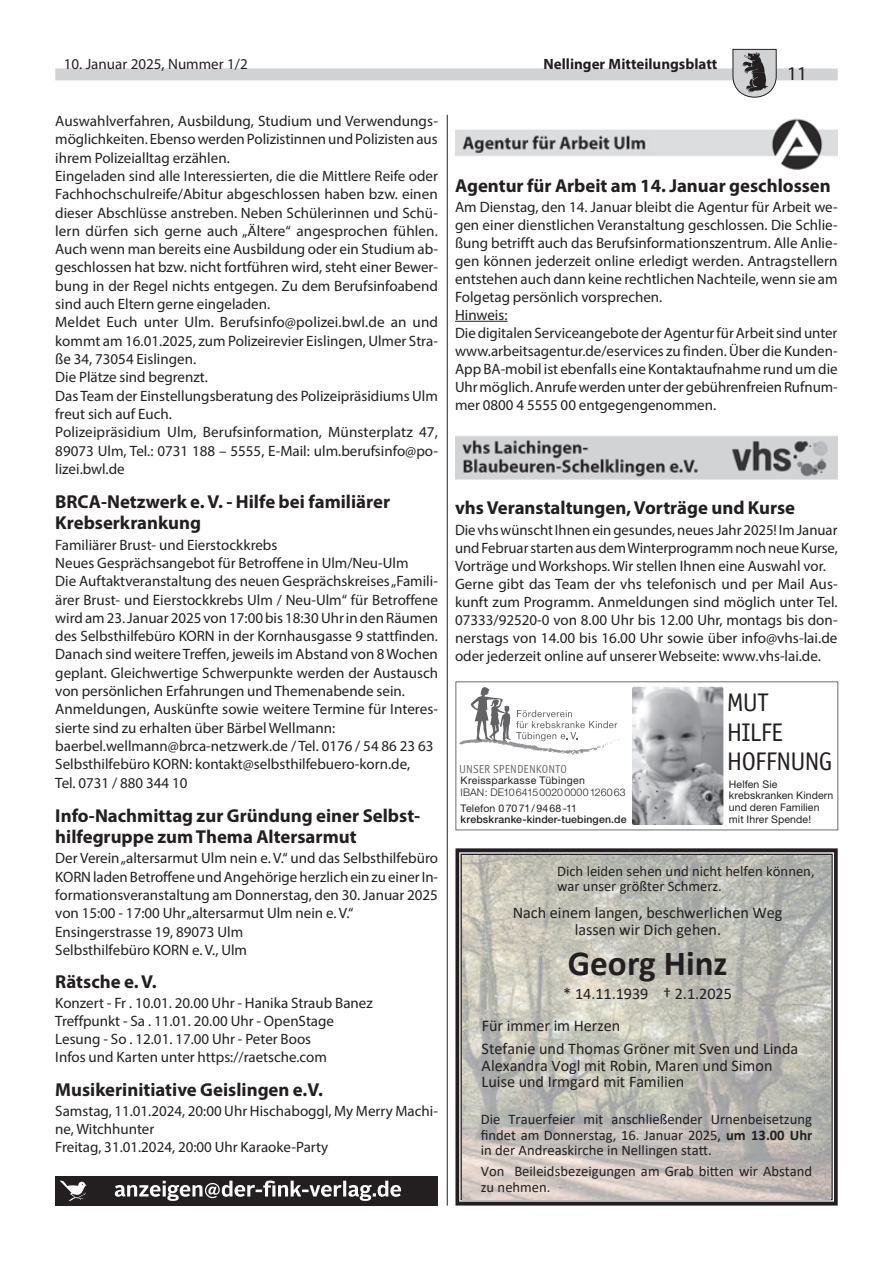
<style>
.page{position:relative;width:893px;height:1263px;background:#fff}
.page>*{position:absolute;margin:0;border:0;box-sizing:border-box;transform-origin:0 0}
.t1{font:700 35.4px "Calibri";color:#231f20}
.t2{font:26.55px "Times New Roman";color:#231f20}
.t3{font:26.25px/29.2px "Officina Sans";letter-spacing:-.025em;color:#231f20}
.t4{font:19.5px "Myriad Pro";color:#231f20}
.t5{font:700 18.75px/21.3px "Myriad Pro";color:#231f20}
.t6{font:17.7px "Times New Roman";color:#231f20}
.t7{font:16.2px/16.8px "Calibri";color:#231f20}
.t8{font:15px/18.3px "Myriad Pro";color:#231f20}
.t9{font:700 15px "Myriad Pro";color:#231f20}
.t10{font:14.7px/15.3px "Calibri";color:#231f20}
.t11{font:12px "Officina Sans";letter-spacing:.005em;color:#6c6d70}
.t12{font:10.5px/11.6px "Helvetica Neue";letter-spacing:.01em;color:#231f20}
.t13{font:500 10.5px "Helvetica Neue";letter-spacing:.015em;color:#231f20}
.t14{font:300 10.5px "Helvetica Neue";letter-spacing:.015em;color:#231f20}
.t15{font:10.5px "Helvetica Neue";letter-spacing:.03em;color:#231f20}
.s1{font-weight:700}
</style>
<div class="page">
<div style="left:55px;top:68px;width:783px;height:12px;background:#d1d2d4"></div>
<svg style="left:732px;top:49px;width:45px;height:49px"></svg>
<hr style="left:447px;top:115px;width:1px;height:1090px;background:#231f20">
<hr style="left:455px;top:321px;width:52px;height:1px;background:#231f20">
<img style="left:455px;top:118px;width:383px;height:52px">
<img style="left:455px;top:435px;width:383px;height:45px">
<div style="left:55px;top:1176px;width:383px;height:29px;background:#231f20"></div>
<svg style="left:60px;top:1180px;width:27px;height:21px"></svg>
<svg style="left:115px;top:1180px;width:286px;height:21px"></svg>
<svg style="left:455px;top:848px;width:383px;height:357px;background:#615e5e"></svg>
<img style="left:462px;top:856px;width:369px;height:343px">
<div style="left:455px;top:681px;width:383px;height:149px;border:1px solid #6c6d70"></div>
<svg style="left:458px;top:687px;width:162px;height:68px"></svg>
<img style="left:632px;top:687px;width:91px;height:138px">
<p class="t8" style="left:64px;top:55px;width:185px">10. Januar 2025, Nummer 1/2</p>
<p class="t9" style="left:543px;top:54px;width:175px">Nellinger Mitteilungsblatt</p>
<h3 class="t4" style="left:787px;top:62px;width:22px">11</h3>
<p class="t8" style="left:55px;top:112px;width:384px">Auswahlverfahren, Ausbildung, Studium und Verwendungs&shy;möglichkeiten. Ebenso werden Polizistinnen und Polizisten aus ihrem Polizeialltag erzählen.<br>Eingeladen sind alle Interessierten, die die Mittlere Reife oder Fachhochschulreife/Abitur abgeschlossen haben bzw. einen dieser Abschlüsse anstreben. Neben Schülerinnen und Schü&shy;lern dürfen sich gerne auch „Ältere“ angesprochen fühlen.<br>Auch wenn man bereits eine Ausbildung oder ein Studium ab&shy;geschlossen hat bzw. nicht fortführen wird, steht einer Bewer&shy;bung in der Regel nichts entgegen. Zu dem Berufsinfoabend sind auch Eltern gerne eingeladen.<br>Meldet Euch unter Ulm. Berufsinfo@polizei.bwl.de an und kommt am 16.01.2025, zum Polizeirevier Eislingen, Ulmer Stra&shy;ße 34, 73054 Eislingen.<br>Die Plätze sind begrenzt.<br>Das Team der Einstellungsberatung des Polizeipräsidiums Ulm freut sich auf Euch.<br>Polizeipräsidium Ulm, Berufsinformation, Münsterplatz 47, 89073 Ulm, Tel.: 0731 188 – 5555, E-Mail: ulm.berufsinfo@po&shy;lizei.bwl.de</p>
<p class="t5" style="left:55px;top:490px;width:336px">BRCA-Netzwerk e. V. - Hilfe bei familiärer<br>Krebserkrankung</p>
<p class="t8" style="left:55px;top:535px;width:384px">Familiärer Brust- und Eierstockkrebs<br>Neues Gesprächsangebot für Betroffene in Ulm/Neu-Ulm<br>Die Auftaktveranstaltung des neuen Gesprächskreises „Famili&shy;ärer Brust- und Eierstockkrebs Ulm / Neu-Ulm“ für Betroffene wird am 23. Januar 2025 von 17:00 bis 18:30 Uhr in den Räumen des Selbsthilfebüro KORN in der Kornhausgasse 9 stattfinden.<br>Danach sind weitere Treffen, jeweils im Abstand von 8 Wochen geplant. Gleichwertige Schwerpunkte werden der Austausch von persönlichen Erfahrungen und Themenabende sein.<br>Anmeldungen, Auskünfte sowie weitere Termine für Interes&shy;sierte sind zu erhalten über Bärbel Wellmann: baerbel.wellmann@brca-netzwerk.de / Tel. 0176 / 54 86 23 63<br>Selbsthilfebüro KORN: kontakt@selbsthilfebuero-korn.de,<br>Tel. 0731 / 880 344 10</p>
<p class="t5" style="left:55px;top:804px;width:366px">Info-Nachmittag zur Gründung einer Selbst&shy;hilfegruppe zum Thema Altersarmut</p>
<p class="t8" style="left:55px;top:849px;width:384px">Der Verein „altersarmut Ulm nein e. V.“ und das Selbsthilfebüro KORN laden Betroffene und Angehörige herzlich ein zu einer In&shy;formationsveranstaltung am Donnerstag, den 30. Januar 2025 von 15:00 - 17:00 Uhr „altersarmut Ulm nein e. V.“ Ensingerstrasse 19, 89073 Ulm<br>Selbsthilfebüro KORN e. V., Ulm</p>
<p class="t5" style="left:55px;top:971px;width:103px">Rätsche e. V.</p>
<p class="t8" style="left:55px;top:994px;width:319px">Konzert - Fr . 10.01. 20.00 Uhr - Hanika Straub Banez Treffpunkt - Sa . 11.01. 20.00 Uhr - OpenStage Lesung - So . 12.01. 17.00 Uhr - Peter Boos<br>Infos und Karten unter https://raetsche.com</p>
<p class="t5" style="left:55px;top:1078px;width:269px">Musikerinitiative Geislingen e.V.</p>
<p class="t8" style="left:55px;top:1102px;width:384px">Samstag, 11.01.2024, 20:00 Uhr Hischaboggl, My Merry Machi&shy;ne, Witchhunter<br>Freitag, 31.01.2024, 20:00 Uhr Karaoke-Party</p>
<p class="t5" style="left:455px;top:174px;width:377px">Agentur für Arbeit am 14. Januar geschlossen</p>
<p class="t8" style="left:455px;top:197px;width:384px">Am Dienstag, den 14. Januar bleibt die Agentur für Arbeit we&shy;gen einer dienstlichen Veranstaltung geschlossen. Die Schlie&shy;ßung betrifft auch das Berufsinformationszentrum. Alle Anlie&shy;gen können jederzeit online erledigt werden. Antragstellern entstehen auch dann keine rechtlichen Nachteile, wenn sie am Folgetag persönlich vorsprechen.<br>Hinweis:<br>Die digitalen Serviceangebote der Agentur für Arbeit sind unter www.arbeitsagentur.de/eservices zu finden. Über die Kunden-App BA-mobil ist ebenfalls eine Kontaktaufnahme rund um die Uhr möglich. Anrufe werden unter der gebührenfreien Rufnum&shy;mer 0800 4 5555 00 entgegengenommen.</p>
<p class="t5" style="left:455px;top:497px;width:342px">vhs Veranstaltungen, Vorträge und Kurse</p>
<p class="t8" style="left:455px;top:520px;width:384px">Die vhs wünscht Ihnen ein gesundes, neues Jahr 2025! Im Januar und Februar starten aus dem Winterprogramm noch neue Kurse, Vorträge und Workshops. Wir stellen Ihnen eine Auswahl vor.<br>Gerne gibt das Team der vhs telefonisch und per Mail Aus&shy;kunft zum Programm. Anmeldungen sind möglich unter Tel.<br>07333/92520-0 von 8.00 Uhr bis 12.00 Uhr, montags bis don&shy;nerstags von 14.00 bis 16.00 Uhr sowie über info@vhs-lai.de oder jederzeit online auf unserer Webseite: www.vhs-lai.de.</p>
<h2 class="t2" style="left:359px;top:537px;width:181px">Kopfdaten erfaßt</h2>
<p class="t6" style="left:610px;top:553px;width:140px">Auftrags - Nummer</p>
<p class="t6" style="left:359px;top:595px;width:25px">AE</p>
<p class="t6" style="left:359px;top:637px;width:53px">Kunde:</p>
<p class="t6" style="left:359px;top:679px;width:63px">Ausgabe</p>
<h3 class="t3" style="left:727px;top:688px;width:107px">MUT<br>HILFE<br>HOFFNUNG</h3>
<p class="t12" style="left:729px;top:778px;width:106px">Helfen Sie krebskranken Kindern und deren Familien mit Ihrer Spende!</p>
<p class="t11" style="left:459px;top:762px;width:109px">UNSER SPENDENKONTO</p>
<p class="t15" style="left:461px;top:774px;width:126px">Kreissparkasse Tübingen</p>
<p class="t14" style="left:461px;top:786px;width:167px">IBAN: DE10641500200000126063</p>
<p class="t12" style="left:461px;top:802px;width:118px">Telefon 07071 / 9468-11</p>
<p class="t13" style="left:461px;top:812px;width:167px">krebskranke-kinder-tuebingen.de</p>
<p class="t10" style="left:557px;top:863px;width:259px">Dich leiden sehen und nicht helfen können, war unser größter Schmerz.</p>
<p class="t7" style="left:513px;top:904px;width:271px;text-align:center">Nach einem langen, beschwerlichen Weg lassen wir Dich gehen.</p>
<h1 class="t1" style="left:568px;top:938px;width:161px">Georg Hinz</h1>
<p class="t7" style="left:482px;top:977px;width:252px;line-height:31.8px;text-indent:82px">* 14.11.1939 † 2.1.2025<br>Für immer im Herzen</p>
<p class="t7" style="left:482px;top:1039px;width:318px">Stefanie und Thomas Gröner mit Sven und Linda<br>Alexandra Vogl mit Robin, Maren und Simon<br>Luise und Irmgard mit Familien</p>
<p class="t10" style="left:481px;top:1111px;width:333px;text-align:justify">Die Trauerfeier mit anschließender Urnenbeisetzung findet am Donnerstag, 16. Januar 2025, <span class="s1">um 13.00 Uhr </span>in der Andreaskirche in Nellingen statt.</p>
<p class="t10" style="left:481px;top:1163px;width:333px">Von Beileidsbezeigungen am Grab bitten wir Abstand zu nehmen.</p>
</div>
